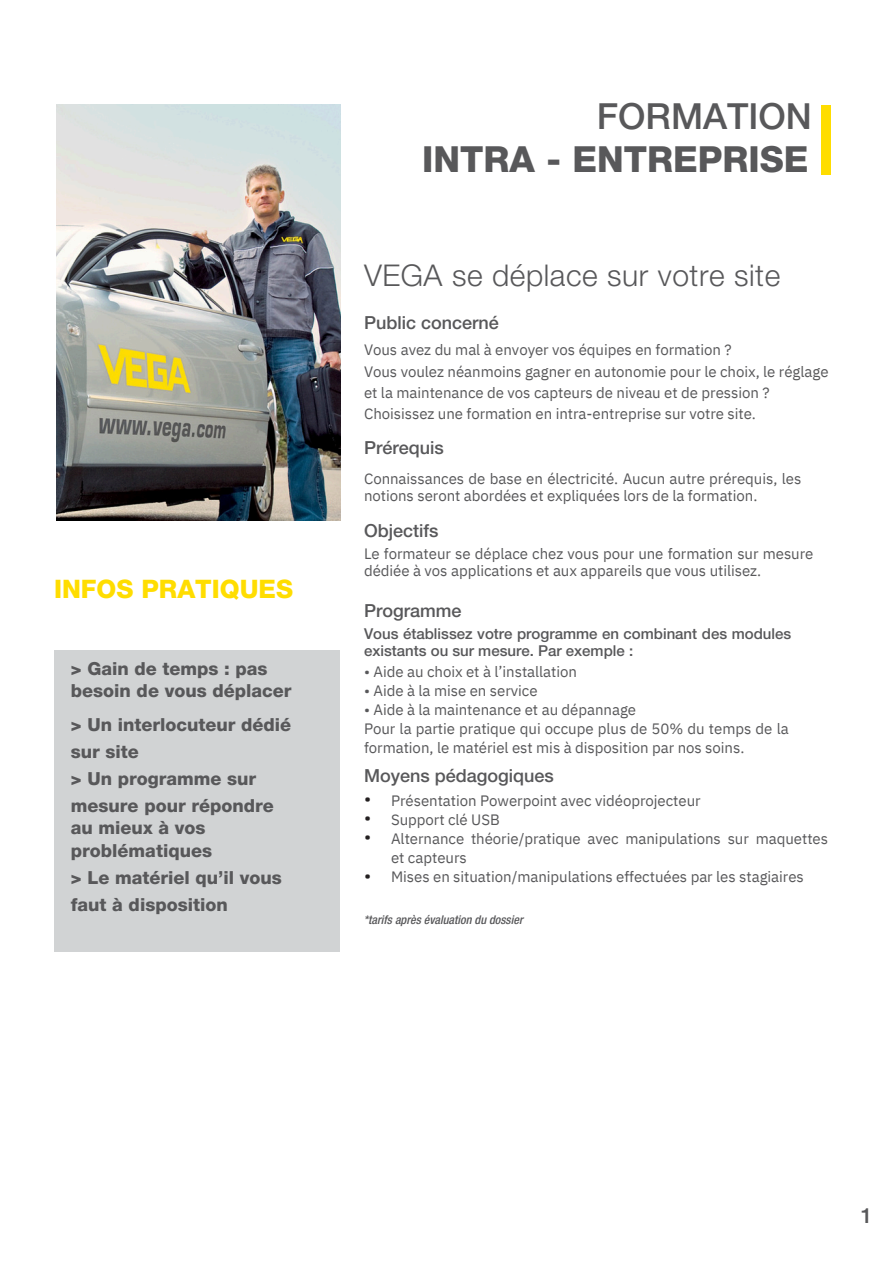
<style>
.page{position:relative;width:894px;height:1264px;background:#fff}
.page>*{position:absolute;margin:0;border:0;box-sizing:border-box;transform-origin:0 0}
.t1{font:800 36px "Helvetica Neue LTW1 G";color:#58585a}
.t2{font:500 36px "Helvetica Neue LTW1 G";color:#58585a}
.t3{font:300 30px "Helvetica Neue LTW1 G";letter-spacing:.02em;color:#58585a}
.t4{font:800 25.5px "Helvetica Neue LTW1 G";color:#fd0}
.t5{font:500 21px "Helvetica Neue LTW1 G";color:#58585a}
.t6{font:800 18px/27px "Helvetica Neue LTW1 G";color:#58585a}
.t7{font:500 18px "Helvetica Neue LTW1 G";color:#58585a}
.t8{font:18px/19.2px "IBM Plex Sans";color:#231f20;text-align:justify}
.t9{font:15px/19.2px "IBM Plex Sans";letter-spacing:-.005em;color:#58585a}
.t10{font:500 15px/16.8px "Helvetica Neue LTW1 G";color:#58585a}
.t11{font:italic 500 condensed 12px "Helvetica Neue LTW1 G";color:#58585a}
</style>
<div class="page">
<div style="left:821px;top:105px;width:9px;height:70px;background:#fd0"></div>
<img style="left:56px;top:104px;width:285px;height:417px">
<div style="left:54px;top:650px;width:285px;height:301px;background:#d1d3d4"></div>
<h6 class="t4" style="left:54px;top:579px;width:240px">INFOS PRATIQUES</h6>
<p class="t6" style="left:71px;top:659px;width:222px;line-height:22.5px">&gt; Gain de temps : pas besoin de vous déplacer</p>
<p class="t6" style="left:71px;top:713px;width:222px">&gt; Un interlocuteur dédié sur site<br>&gt; Un programme sur mesure pour répondre</p>
<p class="t6" style="left:71px;top:819px;width:143px;line-height:22.5px">au mieux à vos problématiques</p>
<p class="t6" style="left:71px;top:866px;width:212px">&gt; Le matériel qu’il vous faut à disposition</p>
<p class="t2" style="left:596px;top:103px;width:216px">FORMATION</p>
<p class="t1" style="left:422px;top:146px;width:387px">INTRA - ENTREPRISE</p>
<h3 class="t3" style="left:364px;top:264px;width:417px">VEGA se déplace sur votre site</h3>
<h2 class="t7" style="left:364px;top:316px;width:136px">Public concerné</h2>
<h6 class="t9" style="left:364px;top:339px;width:466px;line-height:21.3px">Vous avez du mal à envoyer vos équipes en formation ?<br>Vous voulez néanmoins gagner en autonomie pour le choix, le réglage et la maintenance de vos capteurs de niveau et de pression ?<br>Choisissez une formation en intra-entreprise sur votre site.</h6>
<h1 class="t7" style="left:364px;top:441px;width:81px">Prérequis</h1>
<h4 class="t9" style="left:364px;top:470px;width:438px;line-height:16.8px">Connaissances de base en électricité. Aucun autre prérequis, les notions seront abordées et expliquées lors de la formation.</h4>
<h4 class="t7" style="left:364px;top:524px;width:76px">Objectifs</h4>
<h6 class="t9" style="left:364px;top:545px;width:451px;line-height:16.8px">Le formateur se déplace chez vous pour une formation sur mesure dédiée à vos applications et aux appareils que vous utilisez.</h6>
<h1 class="t7" style="left:364px;top:604px;width:99px">Programme</h1>
<h4 class="t10" style="left:364px;top:627px;width:428px">Vous établissez votre programme en combinant des modules existants ou sur mesure. Par exemple :</h4>
<h6 class="t9" style="left:364px;top:661px;width:214px">• Aide au choix et à l’installation</h6>
<h6 class="t9" style="left:364px;top:680px;width:175px">• Aide à la mise en service</h6>
<h6 class="t9" style="left:364px;top:699px;width:426px">• Aide à la maintenance et au dépannage<br>Pour la partie pratique qui occupe plus de 50% du temps de la formation, le matériel est mis à disposition par nos soins.</h6>
<h4 class="t7" style="left:364px;top:768px;width:191px">Moyens pédagogiques</h4>
<h4 class="t9" style="left:391px;top:790px;width:438px">Présentation Powerpoint avec vidéoprojecteur<br>Support clé USB<br>Alternance théorie/pratique avec manipulations sur maquettes et capteurs<br>Mises en situation/manipulations effectuées par les stagiaires</h4>
<h5 class="t8" style="left:364px;top:788px;width:9px">• • •</h5>
<h6 class="t8" style="left:364px;top:865px;width:9px">•</h6>
<h4 class="t11" style="left:363px;top:915px;width:160px">*tarifs après évaluation du dossier</h4>
<p class="t5" style="left:860px;top:1207px;width:13px">1</p>
</div>
